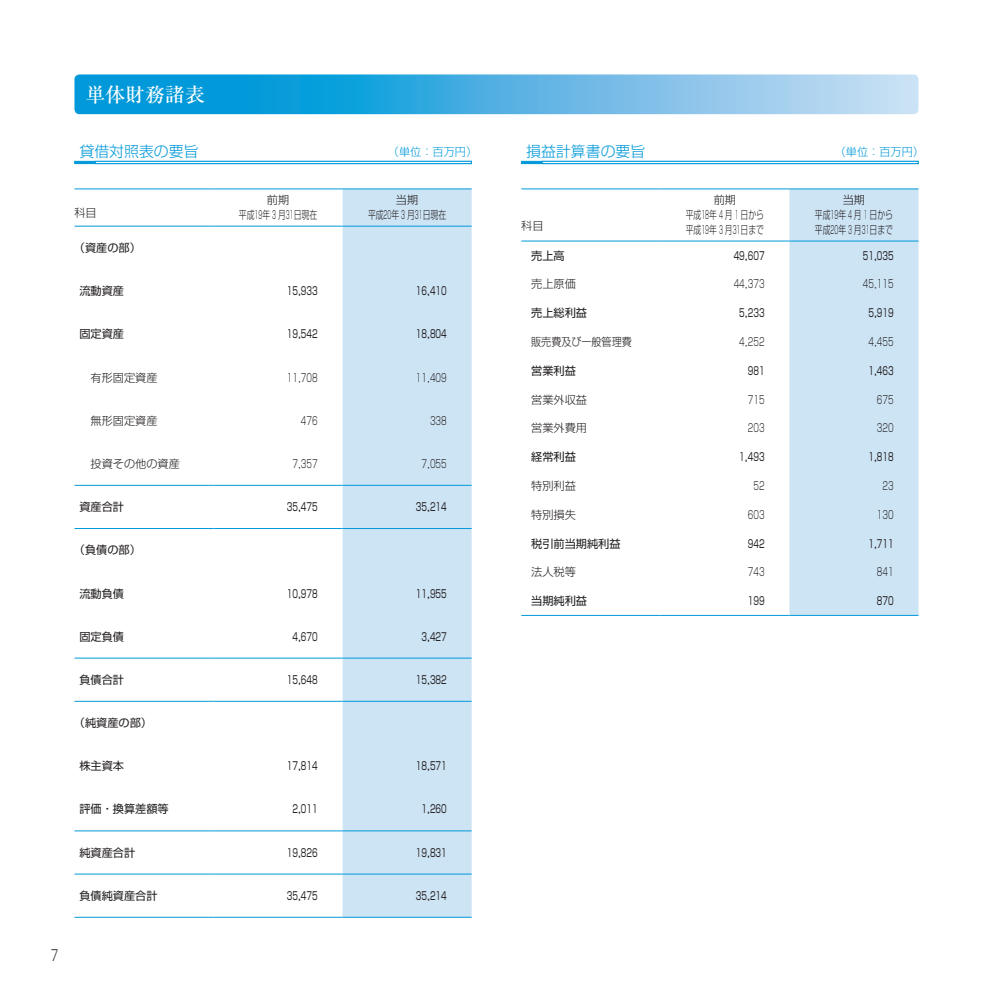
<style>
.page{position:relative;width:993px;height:993px;background:#fff}
.page>*{position:absolute;margin:0;border:0;box-sizing:border-box;transform-origin:0 0}
.t1{font:500 19.78px "Ryumin Pro";color:#fff}
.t2{font:300 14.88px "Shin Go Pro";color:#0199d9}
.t3{font:300 14.88px "Shin Go Pro";color:#231f20;scale:.66 1}
.t4{font:11.2px "Shin Go Pro";color:#231f20;scale:.66 1}
.t5{font:300 11.2px/14.9px "Shin Go Pro";color:#231f20;text-align:center}
.t6{font:11.2px "Shin Go Pro";color:#231f20}
.t7{font:300 11.2px "Shin Go Pro";color:#231f20;scale:.66 1}
.t8{font:300 11.2px "Shin Go Pro";color:#0199d9}
.t9{font:300 11.2px "Shin Go Pro";color:#231f20;scale:.9 1}
</style>
<div class="page">
<svg style="left:74px;top:74px;width:844px;height:40px;background:#54b4e3"></svg>
<div style="left:74px;top:161px;width:397px;height:3px;background:#0199d9;border:1px solid #0199d9"></div>
<div style="left:95px;top:161px;width:376px;height:3px;background:#fff;border:1px solid #0199d9"></div>
<div style="left:789px;top:189px;width:129px;height:426px;background:#cde4f5"></div>
<hr style="left:521px;top:188px;width:139px;height:1px;background:#0199d9">
<hr style="left:660px;top:188px;width:129px;height:1px;background:#0199d9">
<hr style="left:521px;top:241px;width:139px;height:1px;background:#0199d9">
<hr style="left:521px;top:615px;width:139px;height:1px;background:#0199d9">
<hr style="left:789px;top:188px;width:129px;height:1px;background:#0199d9">
<hr style="left:660px;top:241px;width:129px;height:1px;background:#0199d9">
<hr style="left:789px;top:241px;width:129px;height:1px;background:#0199d9">
<hr style="left:660px;top:615px;width:129px;height:1px;background:#0199d9">
<hr style="left:789px;top:615px;width:129px;height:1px;background:#0199d9">
<div style="left:521px;top:161px;width:397px;height:3px;background:#0199d9;border:1px solid #0199d9"></div>
<div style="left:541px;top:161px;width:377px;height:3px;background:#fff;border:1px solid #0199d9"></div>
<div style="left:342px;top:189px;width:129px;height:727px;background:#cde4f5"></div>
<hr style="left:74px;top:188px;width:139px;height:1px;background:#0199d9">
<hr style="left:213px;top:188px;width:129px;height:1px;background:#0199d9">
<hr style="left:74px;top:226px;width:139px;height:1px;background:#0199d9">
<hr style="left:213px;top:226px;width:129px;height:1px;background:#0199d9">
<hr style="left:74px;top:485px;width:139px;height:1px;background:#0199d9">
<hr style="left:74px;top:528px;width:139px;height:1px;background:#0199d9">
<hr style="left:74px;top:657px;width:139px;height:1px;background:#0199d9">
<hr style="left:74px;top:700px;width:139px;height:1px;background:#0199d9">
<hr style="left:74px;top:830px;width:139px;height:1px;background:#0199d9">
<hr style="left:74px;top:873px;width:139px;height:1px;background:#0199d9">
<hr style="left:74px;top:916px;width:139px;height:1px;background:#0199d9">
<hr style="left:342px;top:188px;width:129px;height:1px;background:#0199d9">
<hr style="left:342px;top:226px;width:129px;height:1px;background:#0199d9">
<hr style="left:213px;top:485px;width:129px;height:1px;background:#0199d9">
<hr style="left:342px;top:485px;width:129px;height:1px;background:#0199d9">
<hr style="left:213px;top:528px;width:129px;height:1px;background:#0199d9">
<hr style="left:342px;top:528px;width:129px;height:1px;background:#0199d9">
<hr style="left:213px;top:657px;width:129px;height:1px;background:#0199d9">
<hr style="left:342px;top:657px;width:129px;height:1px;background:#0199d9">
<hr style="left:213px;top:700px;width:129px;height:1px;background:#0199d9">
<hr style="left:342px;top:700px;width:129px;height:1px;background:#0199d9">
<hr style="left:213px;top:830px;width:129px;height:1px;background:#0199d9">
<hr style="left:342px;top:830px;width:129px;height:1px;background:#0199d9">
<hr style="left:213px;top:873px;width:129px;height:1px;background:#0199d9">
<hr style="left:342px;top:873px;width:129px;height:1px;background:#0199d9">
<hr style="left:213px;top:916px;width:129px;height:1px;background:#0199d9">
<hr style="left:342px;top:916px;width:129px;height:1px;background:#0199d9">
<h1 class="t1" style="left:85px;top:79px;width:121px">単体財務諸表</h1>
<h2 class="t2" style="left:79px;top:139px;width:121px">貸借対照表の要旨</h2>
<p class="t8" style="left:388px;top:143px;width:91px">（単位：百万円）</p>
<p class="t5" style="left:74px;top:204px;width:24px">科目</p>
<p class="t5" style="left:239px;top:191px;width:80px">前期<br>平成19年 3 月31日現在</p>
<p class="t5" style="left:368px;top:191px;width:80px">当期<br>平成20年 3 月31日現在</p>
<p class="t6" style="left:74px;top:238px;width:68px">（資産の部）</p>
<p class="t6" style="left:79px;top:281px;width:46px">流動資産</p>
<p class="t4" style="left:287px;top:281px;width:48px">15,933</p>
<p class="t4" style="left:416px;top:281px;width:48px">16,410</p>
<p class="t6" style="left:79px;top:325px;width:46px">固定資産</p>
<p class="t4" style="left:287px;top:325px;width:48px">19,542</p>
<p class="t4" style="left:416px;top:325px;width:48px">18,804</p>
<p class="t5" style="left:79px;top:368px;width:80px">　有形固定資産</p>
<p class="t7" style="left:287px;top:368px;width:48px">11,708</p>
<p class="t7" style="left:416px;top:368px;width:48px">11,409</p>
<p class="t5" style="left:79px;top:411px;width:80px">　無形固定資産</p>
<p class="t7" style="left:301px;top:411px;width:27px">476</p>
<p class="t7" style="left:430px;top:411px;width:27px">338</p>
<p class="t5" style="left:79px;top:454px;width:102px">　投資その他の資産</p>
<p class="t7" style="left:292px;top:454px;width:40px">7,357</p>
<p class="t7" style="left:421px;top:454px;width:40px">7,055</p>
<p class="t6" style="left:79px;top:497px;width:46px">資産合計</p>
<p class="t4" style="left:287px;top:497px;width:48px">35,475</p>
<p class="t4" style="left:416px;top:497px;width:48px">35,214</p>
<p class="t6" style="left:74px;top:541px;width:68px">（負債の部）</p>
<p class="t6" style="left:79px;top:584px;width:46px">流動負債</p>
<p class="t4" style="left:287px;top:584px;width:48px">10,978</p>
<p class="t4" style="left:416px;top:584px;width:48px">11,955</p>
<p class="t6" style="left:79px;top:627px;width:46px">固定負債</p>
<p class="t4" style="left:292px;top:627px;width:40px">4,670</p>
<p class="t4" style="left:421px;top:627px;width:40px">3,427</p>
<p class="t6" style="left:79px;top:670px;width:46px">負債合計</p>
<p class="t4" style="left:287px;top:670px;width:48px">15,648</p>
<p class="t4" style="left:416px;top:670px;width:48px">15,382</p>
<p class="t6" style="left:74px;top:713px;width:80px">（純資産の部）</p>
<p class="t6" style="left:79px;top:756px;width:46px">株主資本</p>
<p class="t4" style="left:287px;top:756px;width:48px">17,814</p>
<p class="t4" style="left:416px;top:756px;width:48px">18,571</p>
<p class="t6" style="left:79px;top:799px;width:91px">評価・換算差額等</p>
<p class="t4" style="left:292px;top:799px;width:40px">2,011</p>
<p class="t4" style="left:421px;top:799px;width:40px">1,260</p>
<p class="t6" style="left:79px;top:843px;width:57px">純資産合計</p>
<p class="t4" style="left:287px;top:843px;width:48px">19,826</p>
<p class="t4" style="left:416px;top:843px;width:48px">19,831</p>
<p class="t6" style="left:79px;top:886px;width:80px">負債純資産合計</p>
<p class="t4" style="left:287px;top:886px;width:48px">35,475</p>
<p class="t4" style="left:416px;top:886px;width:48px">35,214</p>
<h2 class="t3" style="left:51px;top:943px;width:13px">7</h2>
<h2 class="t2" style="left:526px;top:139px;width:121px">損益計算書の要旨</h2>
<p class="t8" style="left:834px;top:143px;width:91px">（単位：百万円）</p>
<p class="t5" style="left:521px;top:217px;width:24px">科目</p>
<p class="t5" style="left:685px;top:191px;width:80px">前期<br>平成18年 4 月 1 日から平成19年 3 月31日まで</p>
<p class="t5" style="left:814px;top:191px;width:80px">当期<br>平成19年 4 月 1 日から平成20年 3 月31日まで</p>
<p class="t6" style="left:531px;top:246px;width:35px">売上高</p>
<p class="t4" style="left:733px;top:246px;width:48px">49,607</p>
<p class="t4" style="left:862px;top:246px;width:48px">51,035</p>
<p class="t5" style="left:531px;top:275px;width:46px">売上原価</p>
<p class="t7" style="left:733px;top:275px;width:48px">44,373</p>
<p class="t7" style="left:862px;top:275px;width:48px">45,115</p>
<p class="t6" style="left:531px;top:304px;width:57px">売上総利益</p>
<p class="t4" style="left:739px;top:304px;width:40px">5,233</p>
<p class="t4" style="left:868px;top:304px;width:40px">5,919</p>
<p class="t9" style="left:531px;top:332px;width:113px">販売費及び一般管理費</p>
<p class="t7" style="left:739px;top:332px;width:40px">4,252</p>
<p class="t7" style="left:868px;top:332px;width:40px">4,455</p>
<p class="t6" style="left:531px;top:361px;width:46px">営業利益</p>
<p class="t4" style="left:747px;top:361px;width:27px">981</p>
<p class="t4" style="left:868px;top:361px;width:40px">1,463</p>
<p class="t5" style="left:531px;top:390px;width:57px">営業外収益</p>
<p class="t7" style="left:747px;top:390px;width:27px">715</p>
<p class="t7" style="left:876px;top:390px;width:27px">675</p>
<p class="t5" style="left:531px;top:419px;width:57px">営業外費用</p>
<p class="t7" style="left:747px;top:419px;width:27px">203</p>
<p class="t7" style="left:876px;top:419px;width:27px">320</p>
<p class="t6" style="left:531px;top:447px;width:46px">経常利益</p>
<p class="t4" style="left:739px;top:447px;width:40px">1,493</p>
<p class="t4" style="left:868px;top:447px;width:40px">1,818</p>
<p class="t5" style="left:531px;top:477px;width:46px">特別利益</p>
<p class="t7" style="left:753px;top:476px;width:18px">52</p>
<p class="t7" style="left:882px;top:476px;width:18px">23</p>
<p class="t5" style="left:531px;top:505px;width:46px">特別損失</p>
<p class="t7" style="left:747px;top:505px;width:27px">603</p>
<p class="t7" style="left:876px;top:505px;width:27px">130</p>
<p class="t6" style="left:531px;top:534px;width:91px">税引前当期純利益</p>
<p class="t4" style="left:747px;top:534px;width:27px">942</p>
<p class="t4" style="left:868px;top:534px;width:40px">1,711</p>
<p class="t5" style="left:531px;top:563px;width:46px">法人税等</p>
<p class="t7" style="left:747px;top:563px;width:27px">743</p>
<p class="t7" style="left:876px;top:563px;width:27px">841</p>
<p class="t6" style="left:531px;top:591px;width:57px">当期純利益</p>
<p class="t4" style="left:747px;top:591px;width:27px">199</p>
<p class="t4" style="left:876px;top:591px;width:27px">870</p>
</div>
